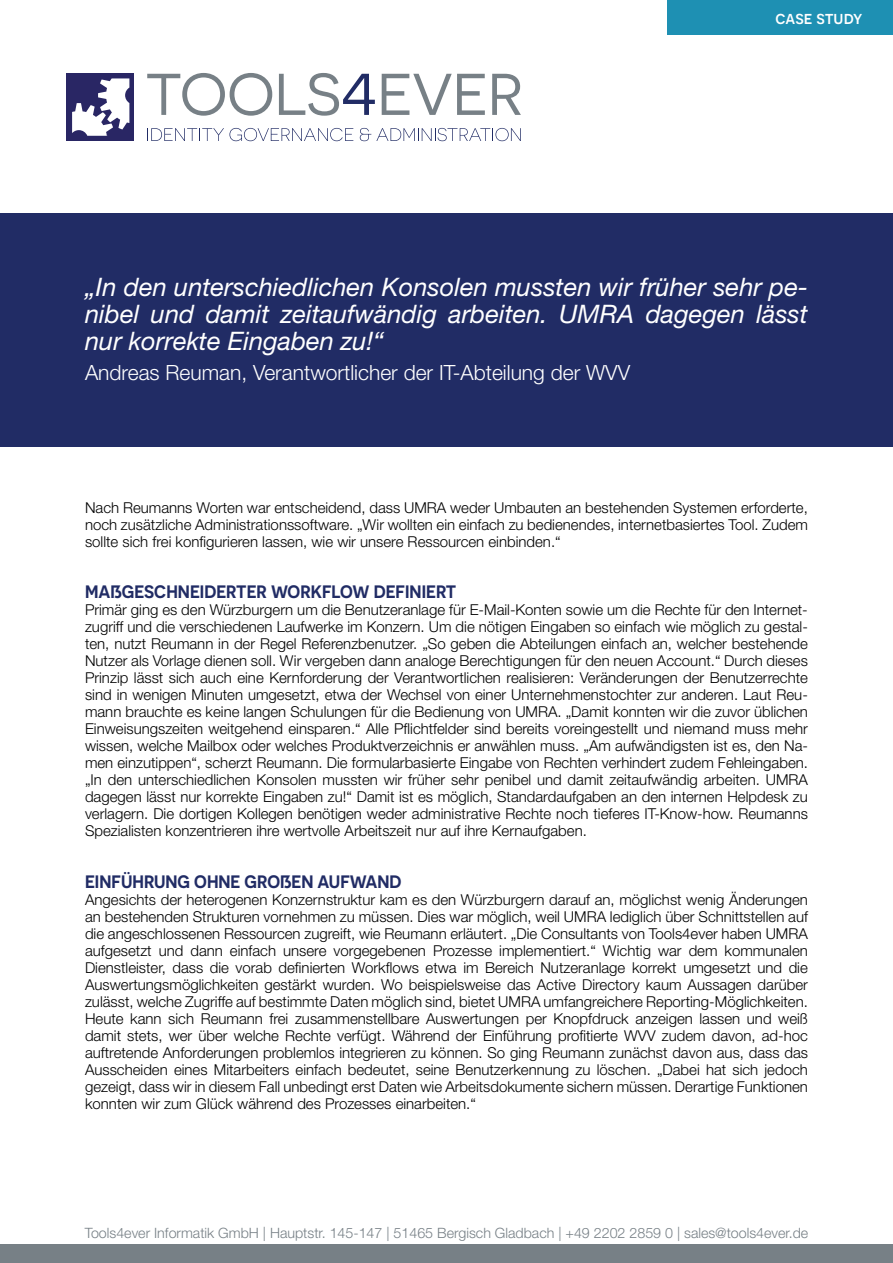
<style>
.page{position:relative;width:893px;height:1263px;background:#fff}
.page>*{position:absolute;margin:0;border:0;box-sizing:border-box;transform-origin:0 0}
.t1{font:italic 25.5px/27px "Helvetica Neue LT Std";color:#fff;text-align:justify}
.t2{font:300 21px "Helvetica Neue LT Std";color:#fff}
.t3{font:600 18px "Novecentosans";color:#212c65}
.t4{font:500 18px "Novecentosans";color:#fff}
.t5{font:300 15px/17px "Helvetica Neue LT Std";color:#000;text-align:justify}
.t6{font:300 14.25px "Helvetica Neue LT Std";color:#778086}
</style>
<div class="page">
<div style="left:0;top:1245px;width:893px;height:18px;background:#778086"></div>
<div style="left:0;top:213px;width:893px;height:233px;background:#212c65"></div>
<div style="left:67px;top:74px;width:67px;height:67px;background:#292664"></div>
<svg style="left:72px;top:78px;width:57px;height:58px"></svg>
<svg style="left:147px;top:73px;width:125px;height:43px"></svg>
<svg style="left:279px;top:73px;width:96px;height:43px"></svg>
<svg style="left:382px;top:74px;width:103px;height:41px"></svg>
<svg style="left:492px;top:74px;width:29px;height:41px"></svg>
<svg style="left:151px;top:128px;width:202px;height:13px"></svg>
<svg style="left:360px;top:128px;width:161px;height:13px"></svg>
<div style="left:668px;top:0;width:225px;height:34px;background:#1e90b3"></div>
<p class="t4" style="left:775px;top:7px;width:89px">case study</p>
<h1 class="t1" style="left:85px;top:273px;width:724px">„In den unterschiedlichen Konsolen mussten wir früher sehr pe&shy;nibel und damit zeitaufwändig arbeiten. UMRA dagegen lässt nur korrekte Eingaben zu!“</h1>
<h2 class="t2" style="left:85px;top:360px;width:547px">Andreas Reuman, Verantwortlicher der IT-Abteilung der WVV</h2>
<p class="t5" style="left:85px;top:499px;width:724px">Nach Reumanns Worten war entscheidend, dass UMRA weder Umbauten an bestehenden Systemen erforderte, noch zusätzliche Administrationssoftware. „Wir wollten ein einfach zu bedienendes, internetbasiertes Tool. Zudem sollte sich frei konfigurieren lassen, wie wir unsere Ressourcen einbinden.“</p>
<p class="t3" style="left:85px;top:581px;width:373px">MAßGESCHNEIDERTER WORKFLOW DEFINIERT</p>
<p class="t5" style="left:85px;top:601px;width:724px">Primär ging es den Würzburgern um die Benutzeranlage für E-Mail-Konten sowie um die Rechte für den Internet&shy;zugriff und die verschiedenen Laufwerke im Konzern. Um die nötigen Eingaben so einfach wie möglich zu gestal&shy;ten, nutzt Reumann in der Regel Referenzbenutzer. „So geben die Abteilungen einfach an, welcher bestehende Nutzer als Vorlage dienen soll. Wir vergeben dann analoge Berechtigungen für den neuen Account.“ Durch dieses Prinzip lässt sich auch eine Kernforderung der Verantwortlichen realisieren: Veränderungen der Benutzerrechte sind in wenigen Minuten umgesetzt, etwa der Wechsel von einer Unternehmenstochter zur anderen. Laut Reu&shy;mann brauchte es keine langen Schulungen für die Bedienung von UMRA. „Damit konnten wir die zuvor üblichen Einweisungszeiten weitgehend einsparen.“ Alle Pflichtfelder sind bereits voreingestellt und niemand muss mehr wissen, welche Mailbox oder welches Produktverzeichnis er anwählen muss. „Am aufwändigsten ist es, den Na&shy;men einzutippen“, scherzt Reumann. Die formularbasierte Eingabe von Rechten verhindert zudem Fehleingaben. „In den unterschiedlichen Konsolen mussten wir früher sehr penibel und damit zeitaufwändig arbeiten. UMRA</p>
<p class="t5" style="left:85px;top:788px;width:724px">dagegen lässt nur korrekte Eingaben zu!“ Damit ist es möglich, Standardaufgaben an den internen Helpdesk zu verlagern. Die dortigen Kollegen benötigen weder administrative Rechte noch tieferes IT-Know-how. Reumanns Spezialisten konzentrieren ihre wertvolle Arbeitszeit nur auf ihre Kernaufgaben.</p>
<p class="t3" style="left:85px;top:870px;width:318px">EINFÜHRUNG OHNE GROßEN AUFWAND</p>
<p class="t5" style="left:85px;top:890px;width:724px">Angesichts der heterogenen Konzernstruktur kam es den Würzburgern darauf an, möglichst wenig Änderungen an bestehenden Strukturen vornehmen zu müssen. Dies war möglich, weil UMRA lediglich über Schnittstellen auf die angeschlossenen Ressourcen zugreift, wie Reumann erläutert. „Die Consultants von Tools4ever haben UMRA aufgesetzt und dann einfach unsere vorgegebenen Prozesse implementiert.“ Wichtig war dem kommunalen Dienstleister, dass die vorab definierten Workflows etwa im Bereich Nutzeranlage korrekt umgesetzt und die Auswertungsmöglichkeiten gestärkt wurden. Wo beispielsweise das Active Directory kaum Aussagen darüber zulässt, welche Zugriffe auf bestimmte Daten möglich sind, bietet UMRA umfangreichere Reporting-Möglichkeiten.<br>Heute kann sich Reumann frei zusammenstellbare Auswertungen per Knopfdruck anzeigen lassen und weiß damit stets, wer über welche Rechte verfügt. Während der Einführung profitierte WVV zudem davon, ad-hoc auftretende Anforderungen problemlos integrieren zu können. So ging Reumann zunächst davon aus, dass das Ausscheiden eines Mitarbeiters einfach bedeutet, seine Benutzerkennung zu löschen. „Dabei hat sich jedoch gezeigt, dass wir in diesem Fall unbedingt erst Daten wie Arbeitsdokumente sichern müssen. Derartige Funktionen konnten wir zum Glück während des Prozesses einarbeiten.“</p>
<p class="t6" style="left:85px;top:1224px;width:725px">Tools4ever Informatik GmbH | Hauptstr. 145-147 | 51465 Bergisch Gladbach | +49 2202 2859 0 | sales@tools4ever.de</p>
</div>
